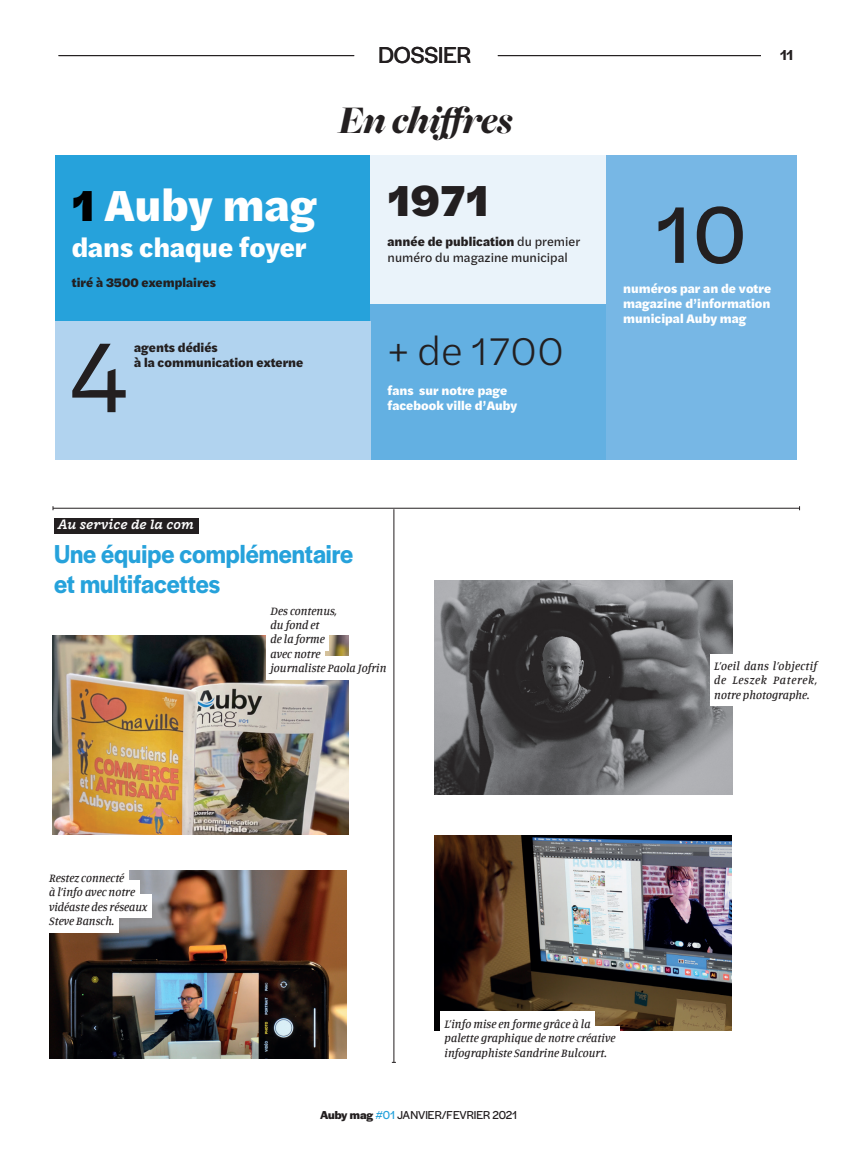
<style>
.page{position:relative;width:851px;height:1149px;background:#fff}
.page>*{position:absolute;margin:0;border:0;box-sizing:border-box;transform-origin:0 0}
.t1{font:104.1px "Halyard Text";color:#231f20}
.t2{font:84px "Halyard Text";color:#231f20}
.t3{font:900 45px "Halyard Text";color:#fff}
.t4{font:900 45px "Halyard Text";color:#231f20}
.t5{font:italic 900 40.5px "Freight Big Pro";letter-spacing:-.015em;color:#231f20}
.t6{font:300 40.5px "Halyard Text";color:#231f20}
.t7{font:600 27px/30px "Halyard Display";color:#26a2db;scale:.92 1}
.t8{font:900 27px "Halyard Text";color:#fff}
.t9{font:24px "Halyard Display";color:#231f20}
.t10{font:italic 600 15px "Freight Macro Pro";color:#fff}
.t11{font:600 15px "Halyard Display";color:#231f20}
.t12{font:900 12.75px/15px "Halyard Text";color:#fff}
.t13{font:900 12.75px/15px "Halyard Text";color:#231f20}
.t14{font:12.75px/15px "Halyard Text";color:#231f20}
.t15{font:italic 500 12px/14.4px "Manuale";color:#231f20}
.t16{font:12px "Halyard Display";letter-spacing:-.005em;color:#231f20}
.s1{color:#000}
.s2{font-weight:900}
.s3{font-weight:700}
.s4{color:#26a2db}
</style>
<div class="page">
<div style="left:54px;top:518px;width:144px;height:15px;background:#231f20"></div>
<hr style="left:393px;top:509px;width:1px;height:552px;background:#231f20">
<div style="left:55px;top:155px;width:315px;height:166px;background:#26a2db"></div>
<div style="left:370px;top:155px;width:236px;height:149px;background:#eaf3fa"></div>
<div style="left:370px;top:304px;width:236px;height:155px;background:#63b0e2"></div>
<div style="left:606px;top:155px;width:190px;height:304px;background:#77b7e5"></div>
<div style="left:55px;top:321px;width:316px;height:138px;background:#b1d3ef"></div>
<img style="left:49px;top:870px;width:297px;height:188px">
<img style="left:434px;top:580px;width:298px;height:214px">
<hr style="left:53px;top:507px;width:746px;height:1px;background:#231f20">
<div style="left:710px;top:653px;width:111px;height:52px;background:#fff"></div>
<hr style="left:497px;top:55px;width:296px;height:1px;background:#231f20">
<div style="left:760px;top:34px;width:33px;height:36px;background:#fff"></div>
<hr style="left:58px;top:55px;width:296px;height:1px;background:#231f20">
<img style="left:434px;top:835px;width:297px;height:195px">
<div style="left:440px;top:1011px;width:155px;height:23px;background:#fff"></div>
<div style="left:440px;top:1025px;width:179px;height:23px;background:#fff"></div>
<img style="left:52px;top:635px;width:297px;height:199px">
<div style="left:266px;top:627px;width:63px;height:23px;background:#fff"></div>
<div style="left:266px;top:641px;width:59px;height:23px;background:#fff"></div>
<div style="left:266px;top:656px;width:124px;height:23px;background:#fff"></div>
<div style="left:45px;top:865px;width:84px;height:23px;background:#fff"></div>
<div style="left:45px;top:880px;width:94px;height:23px;background:#fff"></div>
<div style="left:45px;top:894px;width:107px;height:23px;background:#fff"></div>
<div style="left:45px;top:908px;width:74px;height:24px;background:#fff"></div>
<h3 class="t9" style="left:378px;top:38px;width:94px">DOSSIER</h3>
<p class="t11" style="left:780px;top:44px;width:15px">11</p>
<h3 class="t3" style="left:72px;top:170px;width:247px"><span class="s1">1</span> Auby mag</h3>
<h3 class="t8" style="left:72px;top:226px;width:236px">dans chaque foyer</h3>
<p class="t13" style="left:72px;top:274px;width:145px">tiré à 3500 exemplaires</p>
<h1 class="t1" style="left:69px;top:301px;width:63px">4</h1>
<p class="t13" style="left:134px;top:339px;width:171px">agents dédiés<br>à la communication externe</p>
<h3 class="t5" style="left:338px;top:93px;width:176px">En chiffres</h3>
<h3 class="t4" style="left:387px;top:166px;width:103px">1971</h3>
<p class="t14" style="left:387px;top:234px;width:194px"><span class="s2">année de publication</span> du premier numéro du magazine municipal</p>
<h3 class="t6" style="left:387px;top:322px;width:178px">+ de 1700</h3>
<p class="t12" style="left:387px;top:382px;width:131px">fans sur notre page facebook ville d’Auby</p>
<p class="t10" style="left:58px;top:513px;width:137px">Au service de la com</p>
<h3 class="t7" style="left:54px;top:537px;width:326px">Une équipe complémentaire et multifacettes</h3>
<p class="t15" style="left:270px;top:602px;width:117px">Des contenus,<br>du fond et<br>de la forme<br>avec notre<br>journaliste Paola Jofrin</p>
<h2 class="t2" style="left:655px;top:174px;width:93px">10</h2>
<p class="t12" style="left:623px;top:280px;width:150px;text-align:justify">numéros par an de votre magazine d’information municipal Auby mag</p>
<p class="t15" style="left:714px;top:658px;width:104px;text-align:justify">L’oeil dans l’objectif de Leszek Paterek, notre photographe.</p>
<p class="t15" style="left:49px;top:870px;width:100px">Restez connecté<br>à l’info avec notre vidéaste des réseaux<br>Steve Bansch.</p>
<p class="t15" style="left:444px;top:1015px;width:172px">L’info mise en forme grâce à la palette graphique de notre créative infographiste Sandrine Bulcourt.</p>
<p class="t16" style="left:320px;top:1106px;width:198px"><span class="s3">Auby mag</span> <span class="s4">#01</span> JANVIER/FEVRIER 2021</p>
</div>
